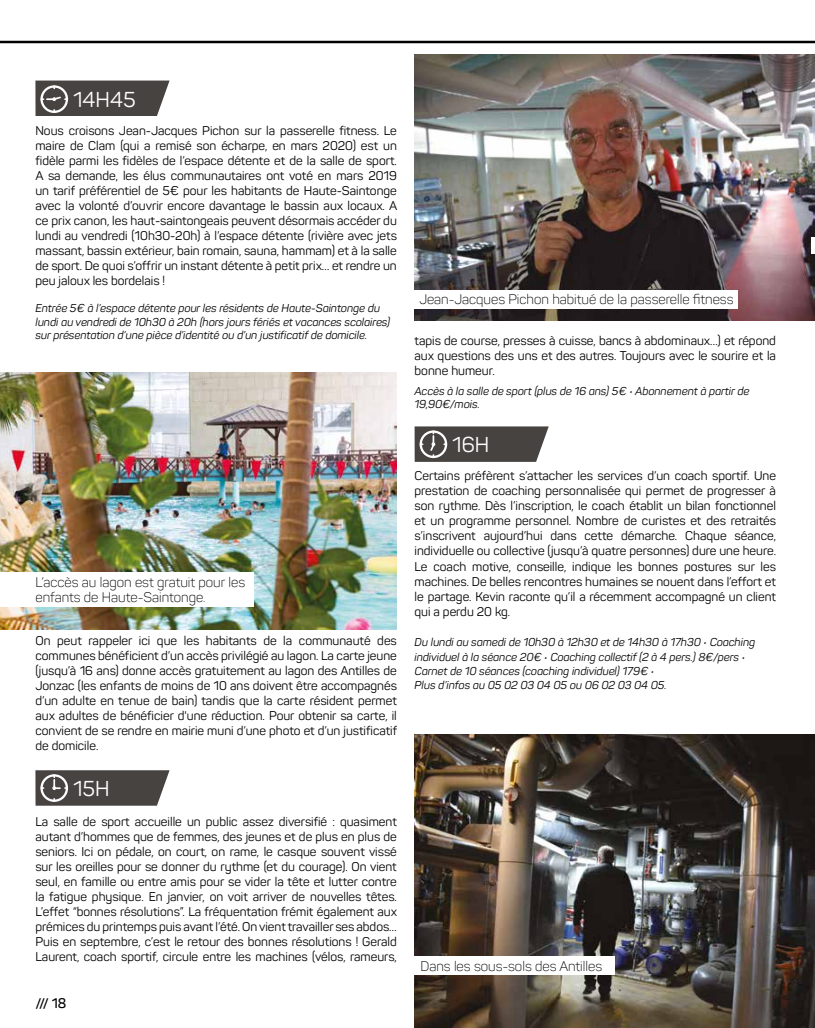
<style>
.page{position:relative;width:815px;height:1028px;background:#fff}
.page>*{position:absolute;margin:0;border:0;box-sizing:border-box;transform-origin:0 0}
.t1{font:21.25px "Panton";color:#fff}
.t2{font:300 13.75px/15px "Panton";color:#000}
.t3{font:600 13.75px "Panton";color:#000}
.t4{font:12.5px/15px "Panton";color:#000;text-align:justify}
.t5{font:italic 11.25px/13.5px "Panton";color:#000}
</style>
<div class="page">
<img style="left:415px;top:55px;width:400px;height:265px">
<img style="left:415px;top:734px;width:400px;height:294px">
<img style="left:0;top:373px;width:397px;height:256px">
<hr style="left:0;top:41px;width:815px;height:2px;background:#000">
<svg style="left:35px;top:81px;width:135px;height:35px;background:#595554"></svg>
<svg style="left:415px;top:426px;width:134px;height:36px;background:#5b5755"></svg>
<div style="left:415px;top:290px;width:323px;height:18px;background:#fff"></div>
<div style="left:407px;top:956px;width:208px;height:18px;background:#fff"></div>
<div style="left:0;top:572px;width:254px;height:34px;background:#fff"></div>
<svg style="left:35px;top:770px;width:135px;height:35px;background:#5a5755"></svg>
<hr style="left:811px;top:237px;width:4px;height:17px;background:#fff">
<h1 class="t1" style="left:73px;top:86px;width:64px">14H45</h1>
<p class="t4" style="left:35px;top:123px;width:363px">Nous croisons Jean-Jacques Pichon sur la passerelle fitness. Le maire de Clam (qui a remisé son écharpe, en mars 2020) est un fidèle parmi les fidèles de l’espace détente et de la salle de sport.<br>A sa demande, les élus communautaires ont voté en mars 2019 un tarif préférentiel de 5€ pour les habitants de Haute-Saintonge avec la volonté d’ouvrir encore davantage le bassin aux locaux. A ce prix canon, les haut-saintongeais peuvent désormais accéder du lundi au vendredi (10h30-20h) à l’espace détente (rivière avec jets massant, bassin extérieur, bain romain, sauna, hammam) et à la salle de sport. De quoi s’offrir un instant détente à petit prix… et rendre un peu jaloux les bordelais !</p>
<p class="t5" style="left:35px;top:302px;width:356px">Entrée 5€ à l’espace détente pour les résidents de Haute-Saintonge du lundi au vendredi de 10h30 à 20h (hors jours fériés et vacances scolaires) sur présentation d’une pièce d’identité ou d’un justificatif de domicile.</p>
<p class="t2" style="left:35px;top:574px;width:211px">L’accès au lagon est gratuit pour les enfants de Haute-Saintonge.</p>
<p class="t4" style="left:35px;top:633px;width:363px">On peut rappeler ici que les habitants de la communauté des communes bénéficient d’un accès privilégié au lagon. La carte jeune (jusqu’à 16 ans) donne accès gratuitement au lagon des Antilles de Jonzac (les enfants de moins de 10 ans doivent être accompagnés d’un adulte en tenue de bain) tandis que la carte résident permet aux adultes de bénéficier d'une réduction. Pour obtenir sa carte, il convient de se rendre en mairie muni d’une photo et d’un justificatif de domicile.</p>
<h1 class="t1" style="left:73px;top:775px;width:38px">15H</h1>
<p class="t4" style="left:35px;top:813px;width:363px">La salle de sport accueille un public assez diversifié : quasiment autant d’hommes que de femmes, des jeunes et de plus en plus de seniors. Ici on pédale, on court, on rame, le casque souvent vissé sur les oreilles pour se donner du rythme (et du courage). On vient seul, en famille ou entre amis pour se vider la tête et lutter contre la fatigue physique. En janvier, on voit arriver de nouvelles têtes.<br>L’effet “bonnes résolutions”. La fréquentation frémit également aux prémices du printemps puis avant l’été. On vient travailler ses abdos… Puis en septembre, c’est le retour des bonnes résolutions ! Gerald Laurent, coach sportif, circule entre les machines (vélos, rameurs,</p>
<p class="t3" style="left:35px;top:995px;width:32px">/// 1 8</p>
<p class="t2" style="left:419px;top:292px;width:316px">Jean-Jacques Pichon habitué de la passerelle fitness</p>
<p class="t4" style="left:415px;top:333px;width:363px">tapis de course, presses à cuisse, bancs à abdominaux…) et répond aux questions des uns et des autres. Toujours avec le sourire et la bonne humeur.</p>
<p class="t5" style="left:415px;top:384px;width:336px">Accès à la salle de sport (plus de 16 ans) 5€ • Abonnement à partir de<br>19,90€/mois.</p>
<h1 class="t1" style="left:452px;top:431px;width:39px">16H</h1>
<p class="t4" style="left:415px;top:468px;width:363px">Certains préfèrent s’attacher les services d’un coach sportif. Une prestation de coaching personnalisée qui permet de progresser à son rythme. Dès l’inscription, le coach établit un bilan fonctionnel et un programme personnel. Nombre de curistes et des retraités s’inscrivent aujourd’hui dans cette démarche. Chaque séance, individuelle ou collective (jusqu’à quatre personnes) dure une heure.<br>Le coach motive, conseille, indique les bonnes postures sur les machines. De belles rencontres humaines se nouent dans l’effort et le partage. Kevin raconte qu’il a récemment accompagné un client qui a perdu 20 kg.</p>
<p class="t5" style="left:415px;top:635px;width:342px;line-height:14.4px">Du lundi au samedi de 10h30 à 12h30 et de 14h30 à 17h30 • Coaching individuel à la séance 20€ • Coaching collectif (2 à 4 pers.) 8€/pers • Carnet de 10 séances (coaching individuel) 179€ •<br>Plus d’infos au 05 02 03 04 05 ou 06 02 03 04 05.</p>
<p class="t2" style="left:420px;top:958px;width:183px">Dans les sous-sols des Antilles</p>
</div>
